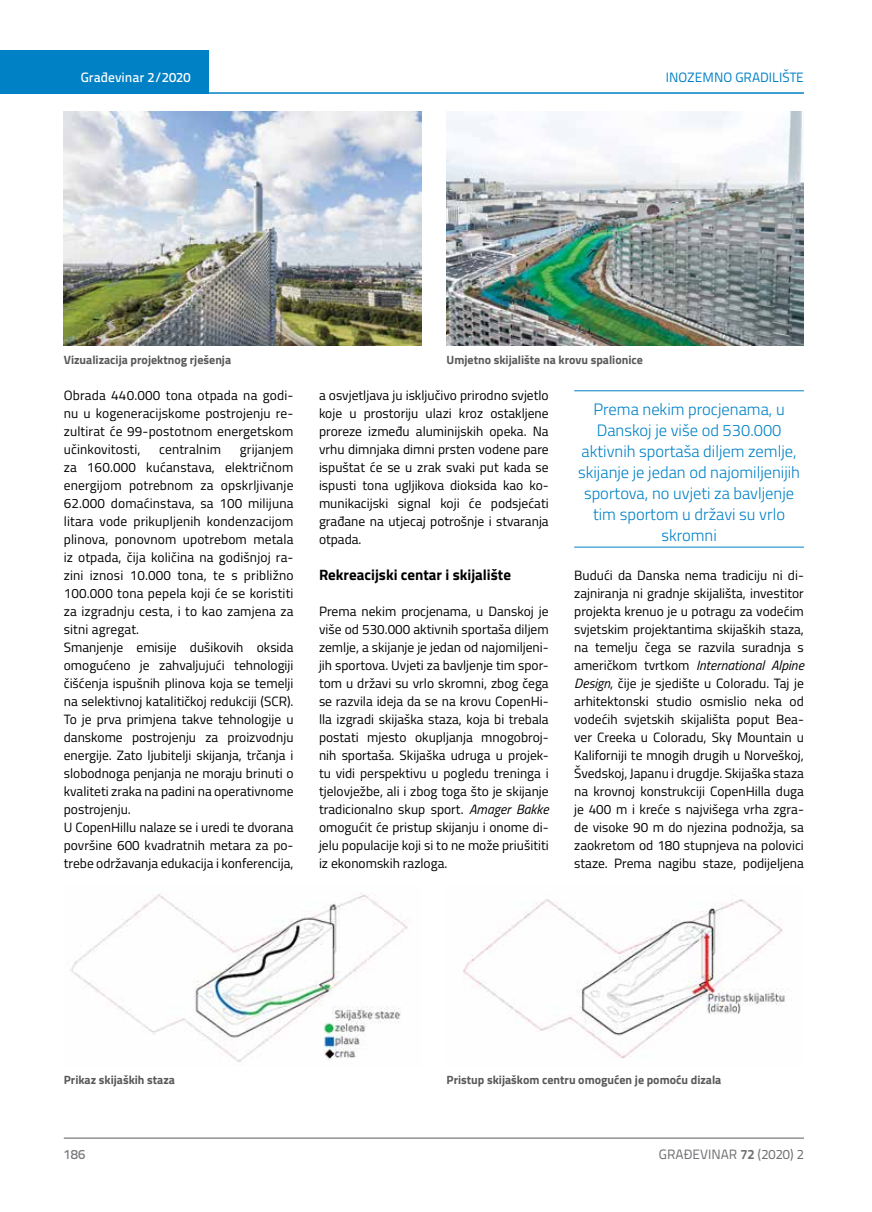
<style>
.page{position:relative;width:872px;height:1212px;background:#fff}
.page>*{position:absolute;margin:0;border:0;box-sizing:border-box;transform-origin:0 0}
.t1{font:300 16.5px/21px "Titillium";color:#0081c6;text-align:center}
.t2{font:700 15px "Titillium";color:#000}
.t3{font:13.5px/18px "Titillium";color:#000;text-align:justify}
.t4{font:13.5px "Titillium Text 22 L";color:#6d6e71}
.t5{font:13.5px "Titillium Text 22 L";color:#0081c6}
.t6{font:500 13.5px "Titillium Text 22 L";color:#fff}
.t7{font:500 13.5px "Titillium Text 22 L";color:#797a7d}
.t8{font:700 12px "Titillium";color:#58595b}
.s1{font-style:italic}
.s2{font-weight:700}
</style>
<div class="page">
<div style="left:0;top:50px;width:208px;height:44px;background:#0081c6"></div>
<hr style="left:0;top:92px;width:804px;height:2px;background:#0081c6">
<hr style="left:64px;top:1138px;width:740px;height:1px;background:#58595b">
<hr style="left:574px;top:390px;width:230px;height:1px;background:#0081c6">
<hr style="left:574px;top:547px;width:230px;height:1px;background:#0081c6">
<img style="left:64px;top:112px;width:357px;height:234px">
<img style="left:446px;top:112px;width:358px;height:234px">
<img style="left:70px;top:893px;width:340px;height:169px">
<img style="left:463px;top:899px;width:322px;height:160px">
<p class="t6" style="left:81px;top:67px;width:111px">Građevinar 2/2020</p>
<p class="t5" style="left:666px;top:68px;width:140px">INOZEMNO GRADILIŠTE</p>
<p class="t8" style="left:64px;top:350px;width:169px">Vizualizacija projektnog rješenja</p>
<p class="t3" style="left:64px;top:385px;width:231px">Obrada 440.000 tona otpada na godi&shy;nu u kogeneracijskome postrojenju re&shy;zultirat će 99-postotnom energetskom učinkovitosti,</p>
<p class="t3" style="left:159px;top:439px;width:63px">centralnim</p>
<p class="t3" style="left:64px;top:439px;width:231px;text-align:left;text-indent:176px">grijanjem za 160.000 kućanstava, električnom energijom potrebnom za opskrljivanje 62.000 domaćinstava, sa 100 milijuna litara vode prikupljenih kondenzacijom plinova, ponovnom upotrebom metala iz otpada, čija količina na godišnjoj ra&shy;zini iznosi 10.000 tona, te s približno 100.000 tona pepela koji će se koristiti za izgradnju cesta, i to kao zamjena za sitni agregat.<br>Smanjenje emisije dušikovih oksida omogućeno je zahvaljujući tehnologiji čišćenja ispušnih plinova koja se temelji na selektivnoj katalitičkoj redukciji (SCR).<br>To je prva primjena takve tehnologije u danskome postrojenju za proizvodnju energije. Zato ljubitelji skijanja, trčanja i slobodnoga penjanja ne moraju brinuti o kvaliteti zraka na padini na operativnome postrojenju.<br>U CopenHillu nalaze se i uredi te dvorana površine 600 kvadratnih metara za po&shy;trebe održavanja edukacija i konferencija,</p>
<p class="t8" style="left:446px;top:350px;width:198px">Umjetno skijalište na krovu spalionice</p>
<p class="t3" style="left:319px;top:385px;width:231px">a osvjetljava ju isključivo prirodno svjetlo koje u prostoriju ulazi kroz ostakljene proreze između aluminijskih opeka. Na vrhu dimnjaka dimni prsten vodene pare ispuštat će se u zrak svaki put kada se ispusti tona ugljikova dioksida kao ko&shy;munikacijski signal koji će podsjećati građane na utjecaj potrošnje i stvaranja otpada.</p>
<p class="t2" style="left:319px;top:563px;width:193px">Rekreacijski centar i skijalište</p>
<p class="t3" style="left:319px;top:602px;width:231px">Prema nekim procjenama, u Danskoj je više od 530.000 aktivnih sportaša diljem zemlje, a skijanje je jedan od najomiljeni&shy;jih sportova. Uvjeti za bavljenje tim spor&shy;tom u državi su vrlo skromni, zbog čega se razvila ideja da se na krovu CopenHi&shy;lla izgradi skijaška staza, koja bi trebala postati mjesto okupljanja mnogobroj&shy;nih sportaša. Skijaška udruga u projek&shy;tu vidi perspektivu u pogledu treninga i tjelovježbe, ali i zbog toga što je skijanje tradicionalno skup sport. <span class="s1">Amager Bakke </span>omogućit će pristup skijanju i onome di&shy;jelu populacije koji si to ne može priušititi iz ekonomskih razloga.</p>
<p class="t1" style="left:578px;top:398px;width:223px">Prema nekim procjenama, u<br>Danskoj je više od 530.000 aktivnih sportaša diljem zemlje, skijanje je jedan od najomiljenijih sportova, no uvjeti za bavljenje tim sportom u državi su vrlo skromni</p>
<p class="t3" style="left:574px;top:565px;width:231px">Budući da Danska nema tradiciju ni di&shy;zajniranja ni gradnje skijališta, investitor projekta krenuo je u potragu za vodećim svjetskim projektantima skijaških staza, na temelju čega se razvila suradnja s američkom tvrtkom <span class="s1">International Alpine Design</span>, čije je sjedište u Coloradu. Taj je arhitektonski studio osmislio neka od vodećih svjetskih skijališta poput Bea&shy;ver Creeka u Coloradu, Sky Mountain u Kaliforniji te mnogih drugih u Norveškoj, Švedskoj, Japanu i drugdje. Skijaška staza na krovnoj konstrukciji CopenHilla duga je 400 m i kreće s najvišega vrha zgra&shy;de visoke 90 m do njezina podnožja, sa zaokretom od 180 stupnjeva na polovici staze. Prema nagibu staze, podijeljena</p>
<p class="t8" style="left:64px;top:1071px;width:113px">Prikaz skijaških staza</p>
<p class="t8" style="left:446px;top:1071px;width:276px">Pristup skijaškom centru omogućen je pomoću dizala</p>
<p class="t7" style="left:64px;top:1144px;width:23px">186</p>
<p class="t4" style="left:659px;top:1144px;width:146px">GRAĐEVINAR <span class="s2">72</span> (2020) 2</p>
</div>
